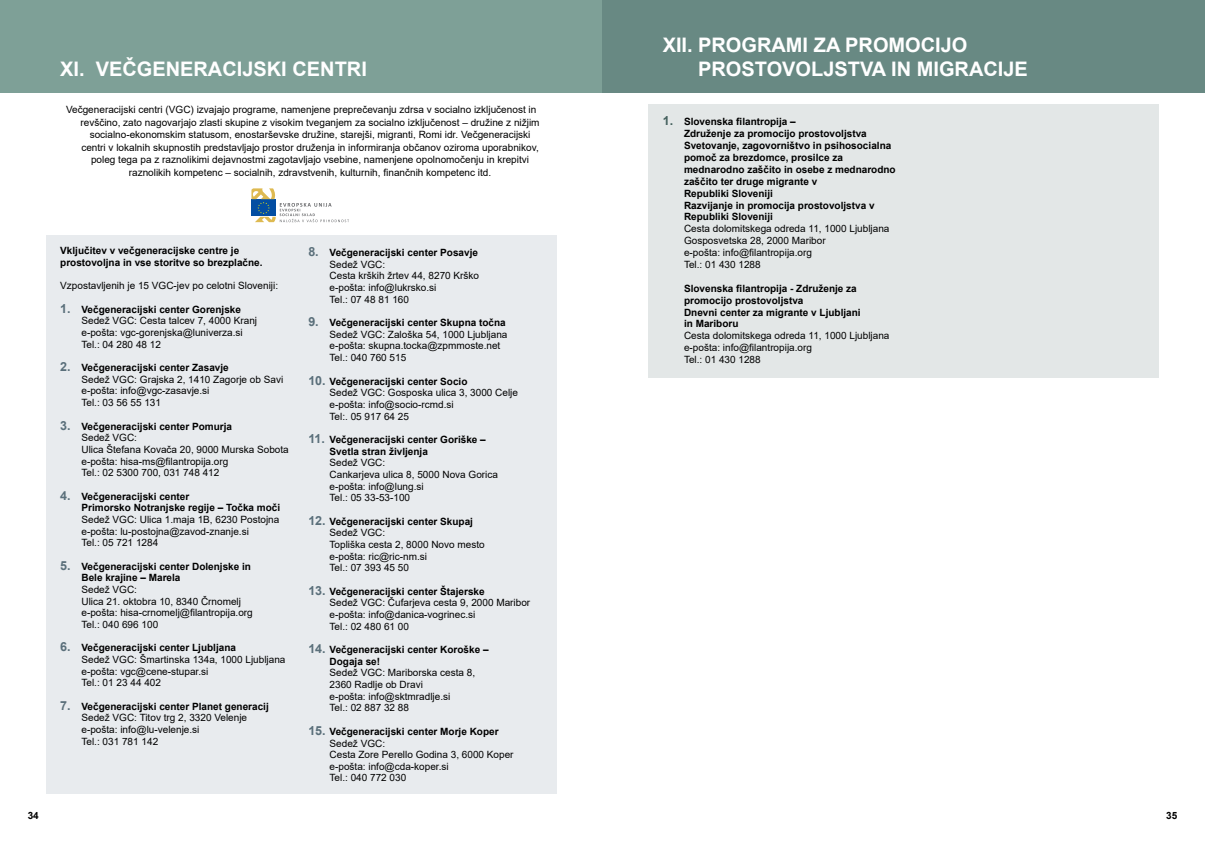
<style>
.page{position:relative;width:1205px;height:851px;background:#fff}
.page>*{position:absolute;margin:0;border:0;box-sizing:border-box;transform-origin:0 0}
.t1{font:700 20px/24px "Arial";color:#fff}
.t2{font:10px/11.6px "Arial";color:#000}
.t3{font:700 10px/11.9px "Arial";color:#000}
.s1{font-weight:700;font-size:12.5px;color:#5a6f7a}
.s2{font-weight:700}
.s3{font-size:12.5px;color:#5a6f7a}
.s4{font-size:12.5px;color:#46625f}
</style>
<div class="page">
<div style="left:0;top:0;width:620px;height:92px;background:#7ea097"></div>
<div style="left:46px;top:235px;width:510px;height:558px;background:#e8ebee"></div>
<div style="left:602px;top:0;width:603px;height:92px;background:#688983"></div>
<div style="left:648px;top:104px;width:511px;height:274px;background:#e3e7e7"></div>
<svg style="left:251px;top:188px;width:98px;height:34px"></svg>
<h1 class="t1" style="left:60px;top:57px;width:308px">XI. VEČGENERACIJSKI CENTRI</h1>
<p class="t2" style="left:66px;top:104px;width:472px">Večgeneracijski centri (VGC) izvajajo programe, namenjene preprečevanju zdrsa v socialno izključenost in</p>
<p class="t2" style="left:80px;top:116px;width:461px">revščino, zato nagovarjajo zlasti skupine z visokim tveganjem za socialno izključenost – družine z nižjim</p>
<p class="t2" style="left:90px;top:129px;width:442px">socialno-ekonomskim statusom, enostarševske družine, starejši, migranti, Romi idr. Večgeneracijski</p>
<p class="t2" style="left:81px;top:141px;width:459px">centri v lokalnih skupnostih predstavljajo prostor druženja in informiranja občanov oziroma uporabnikov,</p>
<p class="t2" style="left:91px;top:154px;width:439px">poleg tega pa z raznolikimi dejavnostmi zagotavljajo vsebine, namenjene opolnomočenju in krepitvi</p>
<p class="t2" style="left:129px;top:166px;width:364px">raznolikih kompetenc – socialnih, zdravstvenih, kulturnih, finančnih kompetenc itd.</p>
<p class="t3" style="left:60px;top:245px;width:204px">Vključitev v večgeneracijske centre je prostovoljna in vse storitve so brezplačne.</p>
<p class="t2" style="left:60px;top:280px;width:219px">Vzpostavljenih je 15 VGC-jev po celotni Sloveniji:</p>
<p class="t2" style="left:81px;top:303px;width:177px;text-indent:-21px"><span class="s1">1.</span> <span class="s2">Večgeneracijski center Gorenjske<br></span>Sedež VGC: Cesta talcev 7, 4000 Kranj e-pošta: vgc-gorenjska@luniverza.si<br>Tel.: 04 280 48 12</p>
<p class="t2" style="left:81px;top:362px;width:203px;text-indent:-21px"><span class="s1">2.</span> <span class="s2">Večgeneracijski center Zasavje<br></span>Sedež VGC: Grajska 2, 1410 Zagorje ob Savi e-pošta: info@vgc-zasavje.si<br>Tel.: 03 56 55 131</p>
<p class="t2" style="left:81px;top:420px;width:209px;text-indent:-21px"><span class="s1">3.</span> <span class="s2">Večgeneracijski center Pomurja<br></span>Sedež VGC:<br>Ulica Štefana Kovača 20, 9000 Murska Sobota e-pošta: hisa-ms@filantropija.org<br>Tel.: 02 5300 700, 031 748 412</p>
<p class="t3" style="left:81px;top:490px;width:200px;text-indent:-21px"><span class="s3">4.</span> Večgeneracijski center<br>Primorsko Notranjske regije – Točka moči</p>
<p class="t2" style="left:81px;top:513px;width:199px">Sedež VGC: Ulica 1.maja 1B, 6230 Postojna e-pošta: lu-postojna@zavod-znanje.si<br>Tel.: 05 721 1284</p>
<p class="t3" style="left:81px;top:560px;width:171px;text-indent:-21px"><span class="s3">5.</span> Večgeneracijski center Dolenjske in<br>Bele krajine – Marela</p>
<p class="t2" style="left:81px;top:583px;width:173px">Sedež VGC:<br>Ulica 21. oktobra 10, 8340 Črnomelj e-pošta: hisa-crnomelj@filantropija.org<br>Tel.: 040 696 100</p>
<p class="t2" style="left:81px;top:642px;width:205px;text-indent:-21px"><span class="s1">6.</span> <span class="s2">Večgeneracijski center Ljubljana<br></span>Sedež VGC: Šmartinska 134a, 1000 Ljubljana e-pošta: vgc@cene-stupar.si<br>Tel.: 01 23 44 402</p>
<p class="t2" style="left:81px;top:700px;width:189px;text-indent:-21px"><span class="s1">7.</span> <span class="s2">Večgeneracijski center Planet generacij<br></span>Sedež VGC: Titov trg 2, 3320 Velenje e-pošta: info@lu-velenje.si<br>Tel.: 031 781 142</p>
<p class="t2" style="left:330px;top:247px;width:151px;text-indent:-21px"><span class="s1">8.</span> <span class="s2">Večgeneracijski center Posavje<br></span>Sedež VGC:<br>Cesta krških žrtev 44, 8270 Krško e-pošta: info@lukrsko.si<br>Tel.: 07 48 81 160</p>
<p class="t2" style="left:330px;top:317px;width:179px;text-indent:-21px"><span class="s1">9.</span> <span class="s2">Večgeneracijski center Skupna točna </span>Sedež VGC: Zaloška 54, 1000 Ljubljana e-pošta: skupna.tocka@zpmmoste.net Tel.: 040 760 515</p>
<p class="t2" style="left:330px;top:375px;width:190px;text-indent:-21px"><span class="s1">10.</span> <span class="s2">Večgeneracijski center Socio<br></span>Sedež VGC: Gosposka ulica 3, 3000 Celje e-pošta: info@socio-rcmd.si<br>Tel:. 05 917 64 25</p>
<p class="t3" style="left:330px;top:434px;width:158px;text-indent:-21px"><span class="s3">11.</span> Večgeneracijski center Goriške –<br>Svetla stran življenja</p>
<p class="t2" style="left:330px;top:457px;width:170px">Sedež VGC:<br>Cankarjeva ulica 8, 5000 Nova Gorica e-pošta: info@lung.si<br>Tel.: 05 33-53-100</p>
<p class="t2" style="left:330px;top:515px;width:157px;text-indent:-21px"><span class="s1">12.</span> <span class="s2">Večgeneracijski center Skupaj<br></span>Sedež VGC:<br>Topliška cesta 2, 8000 Novo mesto e-pošta: ric@ric-nm.si<br>Tel.: 07 393 45 50</p>
<p class="t2" style="left:330px;top:585px;width:202px;text-indent:-21px"><span class="s1">13.</span> <span class="s2">Večgeneracijski center Štajerske<br></span>Sedež VGC: Čufarjeva cesta 9, 2000 Maribor e-pošta: info@danica-vogrinec.si<br>Tel.: 02 480 61 00</p>
<p class="t3" style="left:330px;top:644px;width:160px;text-indent:-21px"><span class="s3">14.</span> Večgeneracijski center Koroške –<br>Dogaja se!</p>
<p class="t2" style="left:330px;top:667px;width:147px">Sedež VGC: Mariborska cesta 8,<br>2360 Radlje ob Dravi<br>e-pošta: info@sktmradlje.si<br>Tel.: 02 887 32 88</p>
<p class="t2" style="left:330px;top:725px;width:185px;text-indent:-21px"><span class="s1">15.</span> <span class="s2">Večgeneracijski center Morje Koper<br></span>Sedež VGC:<br>Cesta Zore Perello Godina 3, 6000 Koper e-pošta: info@cda-koper.si<br>Tel.: 040 772 030</p>
<h1 class="t1" style="left:698px;top:34px;width:331px;text-indent:-35px">XII. PROGRAMI ZA PROMOCIJO<br>PROSTOVOLJSTVA IN MIGRACIJE</h1>
<p class="t3" style="left:684px;top:116px;width:213px;text-indent:-21px"><span class="s4">1.</span> Slovenska filantropija –<br>Združenje za promocijo prostovoljstva Svetovanje, zagovorništvo in psihosocialna pomoč za brezdomce, prosilce za mednarodno zaščito in osebe z mednarodno zaščito ter druge migrante v<br>Republiki Sloveniji<br>Razvijanje in promocija prostovoljstva v Republiki Sloveniji</p>
<p class="t2" style="left:684px;top:223px;width:207px">Cesta dolomitskega odreda 11, 1000 Ljubljana<br>Gosposvetska 28, 2000 Maribor<br>e-pošta: info@filantropija.org<br>Tel.: 01 430 1288</p>
<p class="t3" style="left:684px;top:282px;width:178px">Slovenska filantropija - Združenje za promocijo prostovoljstva<br>Dnevni center za migrante v Ljubljani in Mariboru</p>
<p class="t2" style="left:684px;top:330px;width:207px">Cesta dolomitskega odreda 11, 1000 Ljubljana e-pošta: info@filantropija.org<br>Tel.: 01 430 1288</p>
<p class="t3" style="left:28px;top:809px;width:13px">34</p>
<p class="t3" style="left:1166px;top:809px;width:13px">35</p>
</div>
